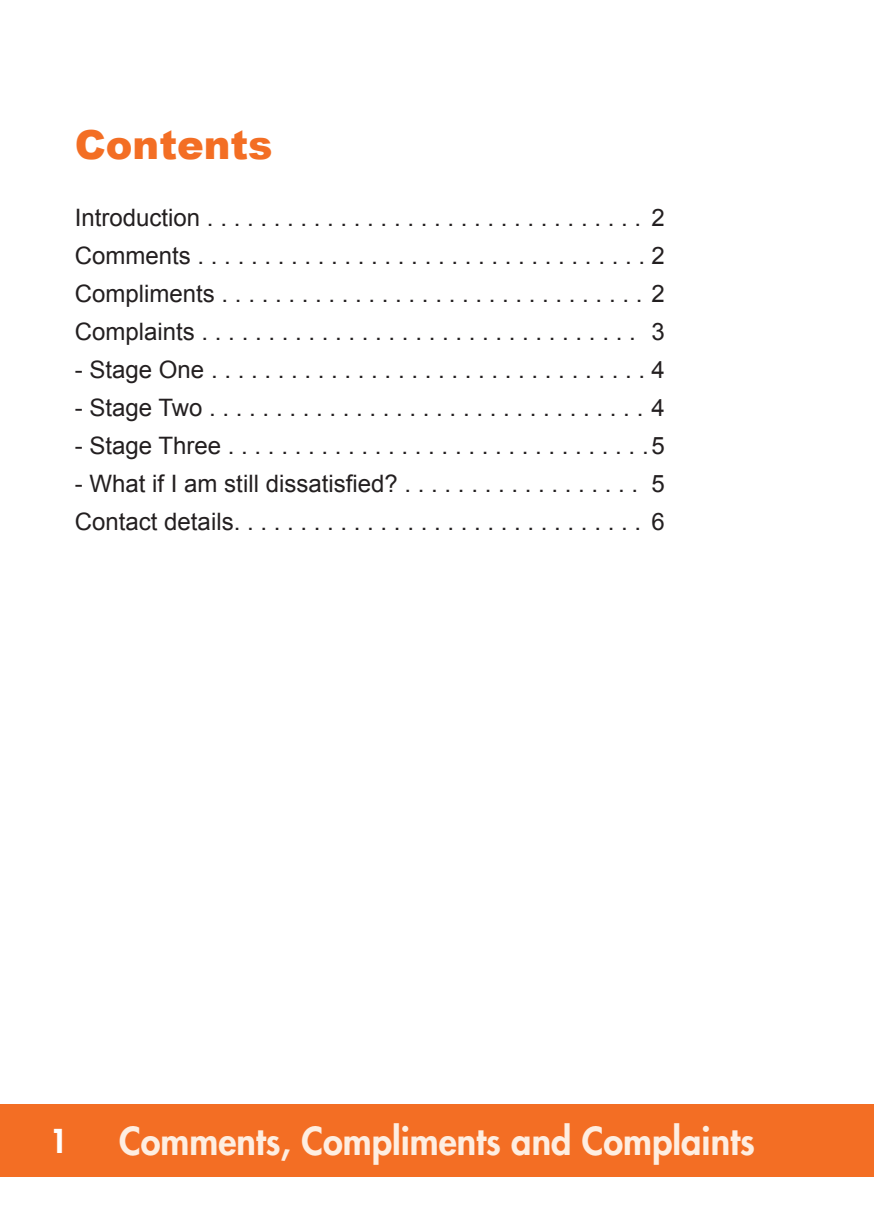
<style>
.page{position:relative;width:874px;height:1225px;background:#fff}
.page>*{position:absolute;margin:0;border:0;box-sizing:border-box;transform-origin:0 0}
.t1{font:900 40px "Arial";color:#f36e24}
.t2{font:800 37.6px "Futura Std";color:#feeee1;scale:.96 1}
.t3{font:800 32px "Futura Std";color:#fff}
.t4{font:24px "Arial";color:#231f20}
</style>
<div class="page">
<div style="left:0;top:1104px;width:873px;height:72px;background:#f36e24"></div>
<p class="t1" style="left:75px;top:123px;width:199px">Contents</p>
<p class="t4" style="left:75px;top:202px;width:591px">Introduction . . . . . . . . . . . . . . . . . . . . . . . . . . . . . . . . . 2</p>
<p class="t4" style="left:75px;top:240px;width:591px">Comments . . . . . . . . . . . . . . . . . . . . . . . . . . . . . . . . . . 2</p>
<p class="t4" style="left:75px;top:278px;width:591px">Compliments . . . . . . . . . . . . . . . . . . . . . . . . . . . . . . . . 2</p>
<p class="t4" style="left:75px;top:316px;width:591px">Complaints . . . . . . . . . . . . . . . . . . . . . . . . . . . . . . . . . 3</p>
<p class="t4" style="left:75px;top:354px;width:591px">- Stage One . . . . . . . . . . . . . . . . . . . . . . . . . . . . . . . . . 4</p>
<p class="t4" style="left:75px;top:392px;width:591px">- Stage Two . . . . . . . . . . . . . . . . . . . . . . . . . . . . . . . . . 4</p>
<p class="t4" style="left:75px;top:430px;width:591px">- Stage Three . . . . . . . . . . . . . . . . . . . . . . . . . . . . . . . .5</p>
<p class="t4" style="left:75px;top:468px;width:591px">- What if I am still dissatisfied? . . . . . . . . . . . . . . . . . . 5</p>
<p class="t4" style="left:75px;top:506px;width:591px">Contact details. . . . . . . . . . . . . . . . . . . . . . . . . . . . . . . 6</p>
<p class="t3" style="left:49px;top:1121px;width:20px">1</p>
<p class="t2" style="left:119px;top:1117px;width:663px">Comments, Compliments and Complaints</p>
</div>
